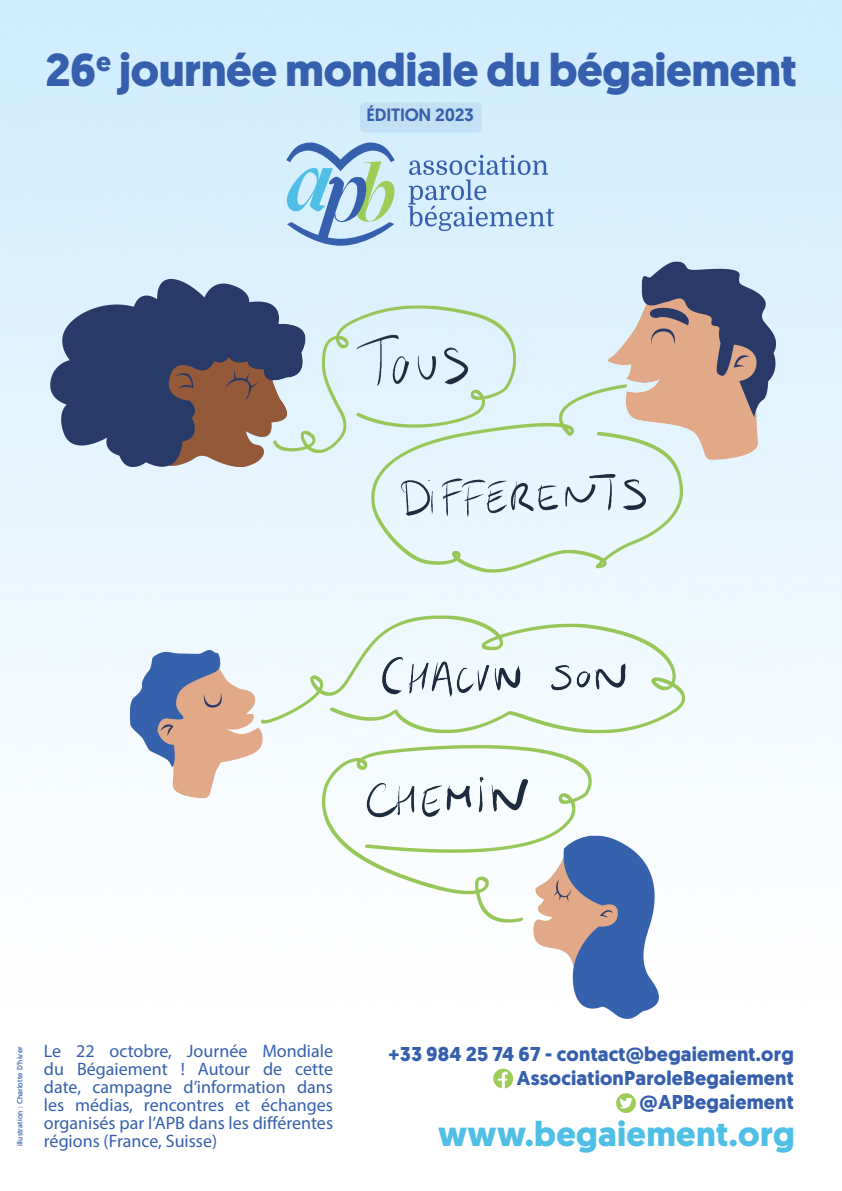
<style>
.page{position:relative;width:842px;height:1191px;background:#fff}
.page>*{position:absolute;margin:0;border:0;box-sizing:border-box;transform-origin:0 0}
.t1{font:700 46px "Geomanist";letter-spacing:-.01em;color:#3660ad}
.t2{font:700 34.9px "Geomanist";letter-spacing:.01em;color:#4fbfe6}
.t3{font:700 20px "Geomanist";letter-spacing:.01em;color:#3660ad}
.t4{font:18px/18px "Myriad Pro";color:#3660ad;text-align:justify}
.t5{font:500 17.8px "Geomanist";letter-spacing:-.01em;color:#3660ad}
.t6{font:7.5px "Geomanist";letter-spacing:.02em;color:#3660ad}
</style>
<div class="page">
<svg style="left:282px;top:141px;width:116px;height:105px;background:#a6cadf"></svg>
<svg style="left:408px;top:155px;width:146px;height:76px;background:#b8d3ee"></svg>
<div style="left:360px;top:102px;width:122px;height:30px;background:#c3e0f4;border-radius:4px"></div>
<svg style="left:493px;top:1068px;width:20px;height:20px"></svg>
<svg style="left:616px;top:1093px;width:20px;height:20px"></svg>
<img style="left:40px;top:270px;width:229px;height:205px">
<img style="left:269px;top:256px;width:533px;height:328px">
<img style="left:121px;top:604px;width:570px;height:205px">
<img style="left:306px;top:738px;width:366px;height:281px">
<p class="t1" style="left:45px;top:40px;width:753px">26<sup>e</sup> journée mondiale du bégaiement</p>
<p class="t5" style="left:366px;top:103px;width:109px">ÉDITION 2023</p>
<p class="t6" style="left:15px;top:1146px;width:101px;rotate:-90deg">illustration : Charlotte D’hiver</p>
<p class="t4" style="left:44px;top:1041px;width:291px">Le 22 octobre, Journée Mondiale du Bégaiement ! Autour de cette date, campagne d’information dans les médias, rencontres et échanges organisés par l’APB dans les différentes régions (France, Suisse)</p>
<p class="t3" style="left:389px;top:1040px;width:407px">+33 984 25 74 67 - contact@begaiement.org</p>
<p class="t3" style="left:517px;top:1064px;width:278px">AssociationParoleBegaiement</p>
<p class="t3" style="left:640px;top:1088px;width:156px">@APBegaiement</p>
<p class="t2" style="left:438px;top:1110px;width:358px">www.begaiement.org</p>
</div>
